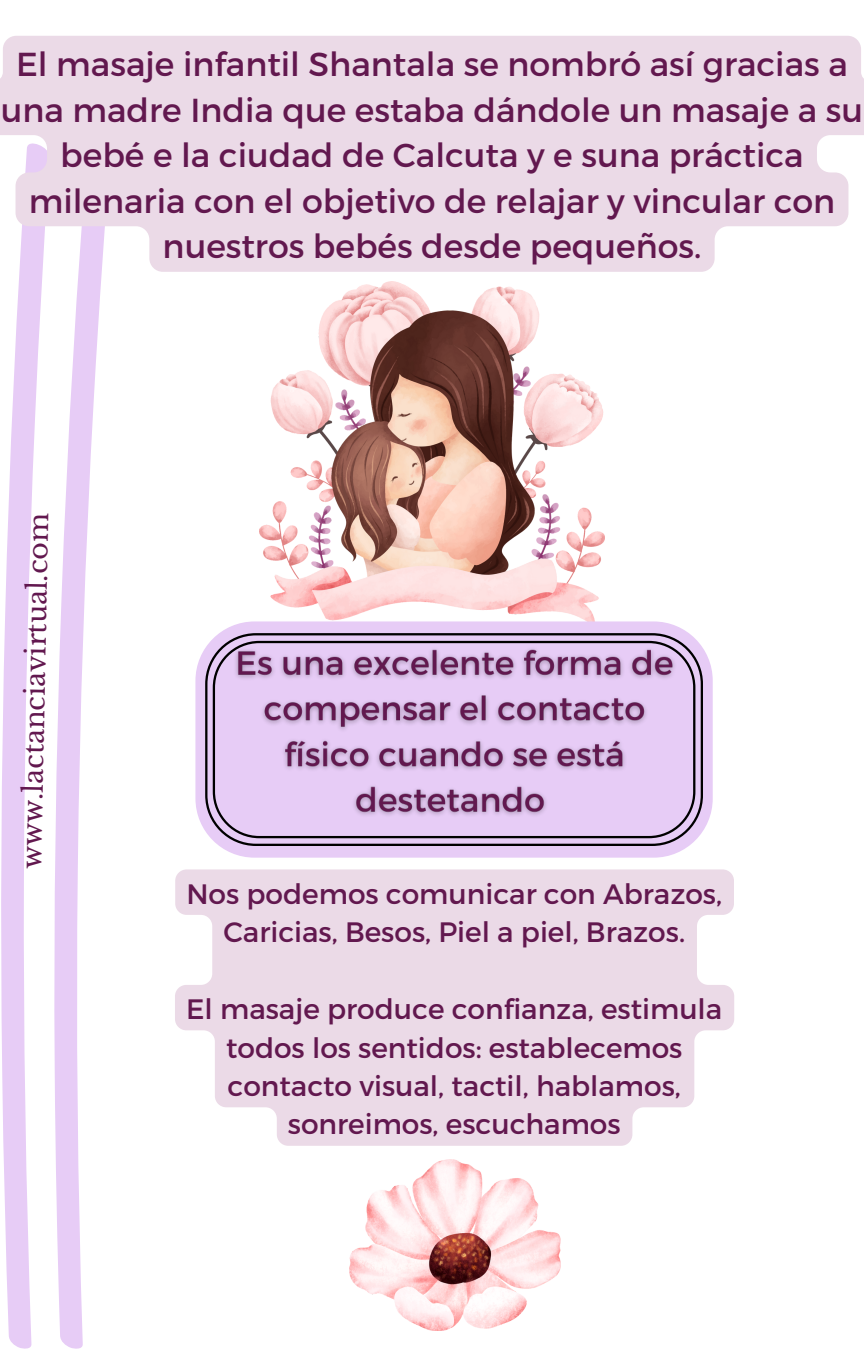
<style>
.page{position:relative;width:864px;height:1350px;background:#fff}
.page>*{position:absolute;margin:0;border:0;box-sizing:border-box;transform-origin:0 0}
.t1{font:33.3px/45.4px "Montserrat";color:#62184f;text-align:center}
.t2{font:28.12px/38.5px "Montserrat";color:#62184f;text-align:center}
.t3{font:27px "Libre Baskerville";color:#62184f}
</style>
<div class="page">
<img style="left:259px;top:282px;width:346px;height:339px">
<div style="left:195px;top:621px;width:518px;height:237px;background:#e7ccf6;border-radius:59px"></div>
<svg style="left:205px;top:633px;width:498px;height:213px"></svg>
<svg style="left:54px;top:272px;width:48px;height:1077px"></svg>
<svg style="left:1px;top:272px;width:42px;height:1077px;fill:#e7ccf6"></svg>
<img style="left:227px;top:633px;width:456px;height:196px">
<svg style="left:0;top:36px;width:864px;height:236px;background:#ecdce9"></svg>
<svg style="left:175px;top:869px;width:559px;height:277px;background:#eddeea"></svg>
<img style="left:349px;top:1160px;width:211px;height:170px">
<p class="t1" style="left:1px;top:40px;width:864px">El masaje infantil Shantala se nombró así gracias a una madre India que estaba dándole un masaje a su bebé e la ciudad de Calcuta y e suna práctica milenaria con el objetivo de relajar y vincular con nuestros bebés desde pequeños.</p>
<p class="t3" style="left:16px;top:868px;width:357px;rotate:-89deg">www.lactanciavirtual.com</p>
<p class="t2" style="left:186px;top:873px;width:537px">Nos podemos comunicar con Abrazos,<br>Caricias, Besos, Piel a piel, Brazos.</p>
<p class="t2" style="left:186px;top:988px;width:538px">El masaje produce confianza, estimula todos los sentidos: establecemos contacto visual, tactil, hablamos, sonreimos, escuchamos</p>
</div>
